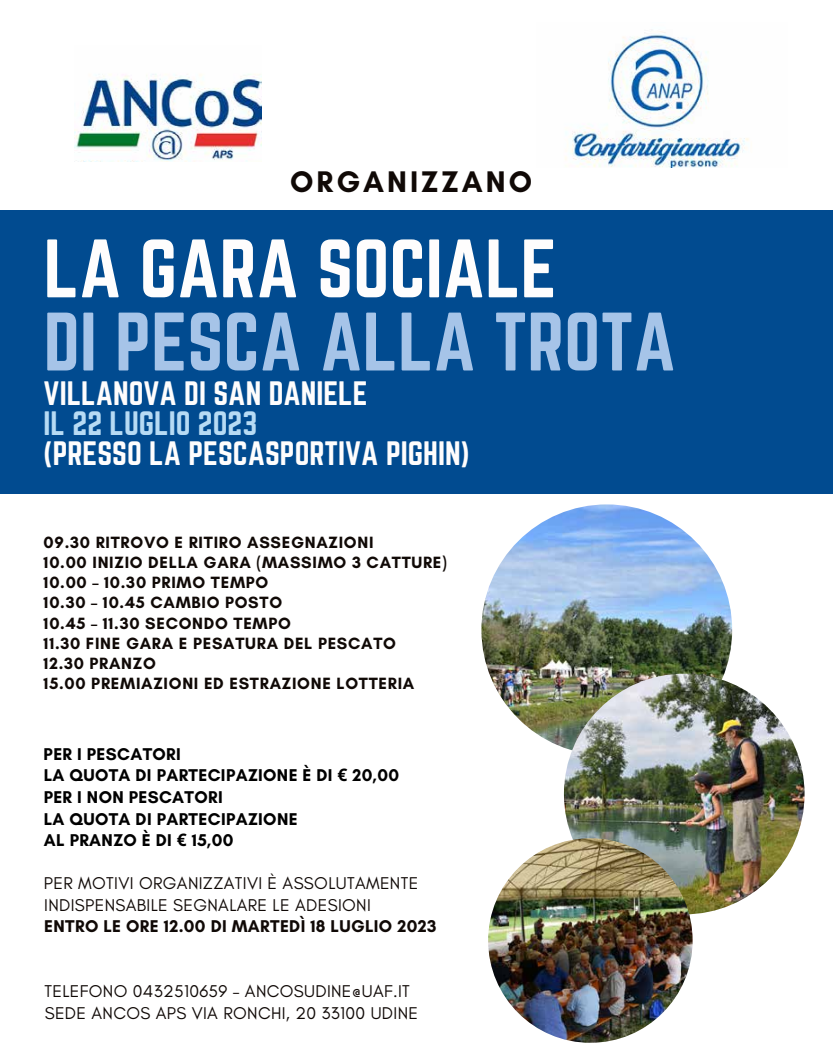
<style>
.page{position:relative;width:833px;height:1053px;background:#fff}
.page>*{position:absolute;margin:0;border:0;box-sizing:border-box;transform-origin:0 0}
.t1{font:72.38px "Norwester";color:#a6c4e8}
.t2{font:72.38px "Norwester";color:#fefdfd}
.t3{font:700 30.38px "Glacial Indifference";letter-spacing:.1em;color:#100906}
.t4{font:29.62px "Norwester";color:#fefdfd}
.t5{font:29.62px "Norwester";color:#b7dbf4}
.t6{font:17.38px/21.6px "Glacial Indifference";letter-spacing:.02em;color:#100906}
.t7{font:700 17.38px/21.6px "Glacial Indifference";letter-spacing:.02em;color:#000}
.t8{font:700 17.38px "Glacial Indifference";letter-spacing:.02em;color:#100906}
.t9{font:700 16.62px/20px "Glacial Indifference";letter-spacing:.045em;color:#100906}
.s1{font-family:"Noto Sans"}
</style>
<div class="page">
<img style="left:75px;top:74px;width:186px;height:87px">
<img style="left:565px;top:31px;width:184px;height:136px">
<img style="left:481px;top:504px;width:251px;height:251px;border-radius:125px">
<div style="left:0;top:210px;width:833px;height:284px;background:#014b90"></div>
<img style="left:564px;top:673px;width:240px;height:241px;border-radius:120px">
<img style="left:488px;top:838px;width:204px;height:204px;border-radius:102px">
<h2 class="t3" style="left:290px;top:163px;width:243px">ORGANIZZANO</h2>
<h1 class="t2" style="left:44px;top:234px;width:514px">LA GARA SOCIALE</h1>
<h1 class="t1" style="left:44px;top:307px;width:634px">DI PESCA ALLA TROTA</h1>
<h3 class="t4" style="left:44px;top:379px;width:325px">VILLANOVA DI SAN DANIELE</h3>
<h3 class="t5" style="left:44px;top:409px;width:215px">IL 22 LUGLIO 2023</h3>
<h3 class="t4" style="left:44px;top:439px;width:427px">(PRESSO LA PESCASPORTIVA PIGHIN)</h3>
<p class="t9" style="left:44px;top:532px;width:405px">09.30 RITROVO E RITIRO ASSEGNAZIONI<br>10.00 INIZIO DELLA GARA (MASSIMO 3 CATTURE)<br>10.00 – 10.30 PRIMO TEMPO<br>10.30 – 10.45 CAMBIO POSTO<br>10.45 – 11.30 SECONDO TEMPO<br>11.30 FINE GARA E PESATURA DEL PESCATO<br>12.30 PRANZO<br>15.00 PREMIAZIONI ED ESTRAZIONE LOTTERIA</p>
<p class="t7" style="left:44px;top:742px;width:357px">PER I PESCATORI<br>LA QUOTA DI PARTECIPAZIONE È DI <span class="s1">€</span> 20,00<br>PER I NON PESCATORI<br>LA QUOTA DI PARTECIPAZIONE<br>AL PRANZO È DI <span class="s1">€</span> 15,00</p>
<p class="t6" style="left:44px;top:872px;width:376px">PER MOTIVI ORGANIZZATIVI È ASSOLUTAMENTE<br>INDISPENSABILE SEGNALARE LE ADESIONI</p>
<p class="t8" style="left:44px;top:915px;width:393px">ENTRO LE ORE 12.00 DI MARTEDÌ 18 LUGLIO 2023</p>
<p class="t6" style="left:45px;top:980px;width:375px">TELEFONO 0432510659 – ANCOSUDINE@UAF.IT<br>SEDE ANCOS APS VIA RONCHI, 20 33100 UDINE</p>
</div>
